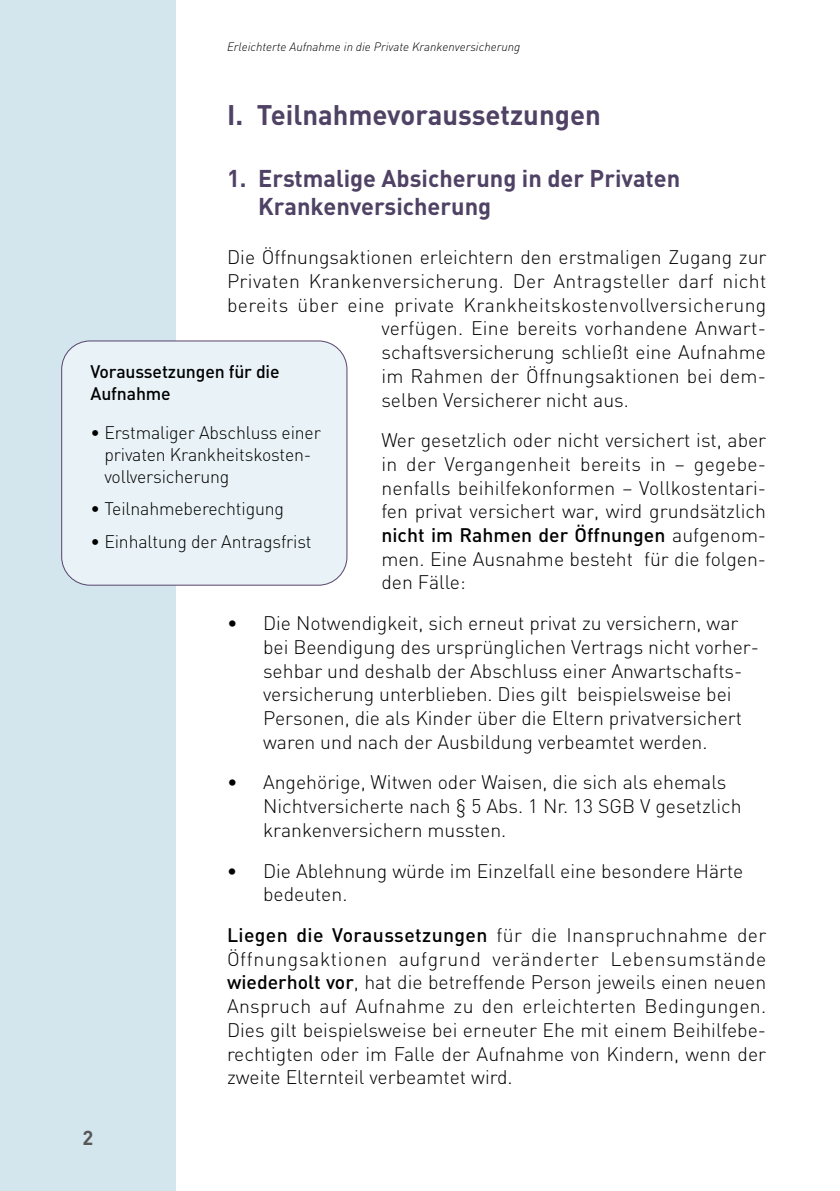
<style>
.page{position:relative;width:840px;height:1191px;background:#fff}
.page>*{position:absolute;margin:0;border:0;box-sizing:border-box;transform-origin:0 0}
.t1{font:700 28px "DIN";color:#4f4264}
.t2{font:700 24px/27.8px "DIN";color:#4f4264}
.t3{font:700 20px "DIN";color:#575756}
.t4{font:300 19.4px/23.8px "DIN";color:#000}
.t5{font:300 19.4px "DIN";letter-spacing:.02em;color:#000}
.t6{font:500 19.4px "DINOT";letter-spacing:.02em;color:#000}
.t7{font:500 19.4px "DINOT";color:#000}
.t8{font:300 18px/22px "DIN";letter-spacing:-.01em;color:#000}
.t9{font:500 18px/22px "DIN";letter-spacing:-.01em;color:#000}
.t10{font:italic 300 12px "DIN";color:#000}
.s1{font-family:"DIN";font-weight:300}
.s2{font-weight:500}
.s3{font-family:"DINOT";font-weight:500}
</style>
<div class="page">
<div style="left:0;top:0;width:176px;height:1191px;background:#d3e6ed"></div>
<div style="left:62px;top:341px;width:285px;height:244px;background:#e9f3f7;border-radius:28px"></div>
<div style="left:61px;top:340px;width:286px;height:245px;border:1px solid #58436d;border-radius:28px"></div>
<p class="t10" style="left:227px;top:39px;width:295px">Erleichterte Aufnahme in die Private Krankenversicherung</p>
<h1 class="t1" style="left:227px;top:97px;width:375px">I. Teilnahmevoraussetzungen</h1>
<p class="t2" style="left:258px;top:164px;width:423px;text-indent:-31px">1. Erstmalige Absicherung in der Privaten<br>Krankenversicherung</p>
<p class="t4" style="left:227px;top:245px;width:540px">Die Öffnungsaktionen erleichtern den erstmaligen Zugang zur</p>
<p class="t5" style="left:227px;top:269px;width:540px">Privaten Krankenversicherung. Der Antragsteller darf nicht</p>
<p class="t5" style="left:227px;top:293px;width:540px">bereits über eine private Krankheitskostenvollversicherung</p>
<p class="t4" style="left:381px;top:316px;width:386px">verfügen. Eine bereits vorhandene Anwart-</p>
<p class="t4" style="left:381px;top:340px;width:386px">schaftsversicherung schließt eine Aufnahme</p>
<p class="t4" style="left:381px;top:364px;width:386px">im Rahmen der Öffnungsaktionen bei dem-</p>
<p class="t4" style="left:381px;top:387px;width:249px">selben Versicherer nicht aus.</p>
<p class="t4" style="left:381px;top:428px;width:386px;text-align:justify">Wer gesetzlich oder nicht versichert ist, aber in der Vergangenheit bereits in – gegebe&shy;nenfalls beihilfekonformen – Vollkostentari&shy;fen privat versichert war, wird grundsätzlich</p>
<p class="t7" style="left:381px;top:522px;width:386px">nicht im Rahmen der Öffnungen <span class="s1">aufgenom-</span></p>
<p class="t4" style="left:381px;top:546px;width:386px">men. Eine Ausnahme besteht für die folgen&shy;den Fälle:</p>
<p class="t4" style="left:263px;top:611px;width:497px;text-indent:-36px">• Die Notwendigkeit, sich erneut privat zu versichern, war bei Beendigung des ursprünglichen Vertrags nicht vorher&shy;sehbar und deshalb der Abschluss einer Anwartschafts&shy;versicherung unterblieben. Dies gilt beispielsweise bei Personen, die als Kinder über die Eltern privatversichert waren und nach der Ausbildung verbeamtet werden.</p>
<p class="t4" style="left:263px;top:770px;width:480px;text-indent:-36px">• Angehörige, Witwen oder Waisen, die sich als ehemals<br>Nichtversicherte nach § 5 Abs. 1 Nr. 13 SGB V gesetzlich krankenversichern mussten.</p>
<p class="t4" style="left:263px;top:858px;width:481px;text-indent:-36px"><span class="s2">•</span> Die Ablehnung würde im Einzelfall eine besondere Härte bedeuten.</p>
<p class="t6" style="left:227px;top:922px;width:540px">Liegen die Voraussetzungen <span class="s1">für die Inanspruchnahme der</span></p>
<p class="t4" style="left:227px;top:946px;width:540px;text-align:justify">Öffnungsaktionen aufgrund veränderter Lebensumstände <span class="s3">wiederholt vor</span>, hat die betreffende Person jeweils einen neuen Anspruch auf Aufnahme zu den erleichterten Bedingungen.<br>Dies gilt beispielsweise bei erneuter Ehe mit einem Beihilfebe&shy;rechtigten oder im Falle der Aufnahme von Kindern, wenn der zweite Elternteil verbeamtet wird.</p>
<p class="t9" style="left:90px;top:360px;width:190px">Voraussetzungen für die<br>Aufnahme</p>
<p class="t8" style="left:104px;top:421px;width:218px;text-indent:-14px">• Erstmaliger Abschluss einer privaten Krankheitskosten&shy;vollversicherung</p>
<p class="t8" style="left:90px;top:498px;width:195px">• Teilnahmeberechtigung</p>
<p class="t8" style="left:90px;top:530px;width:222px">• Einhaltung der Antragsfrist</p>
<p class="t3" style="left:82px;top:1124px;width:12px">2</p>
</div>
